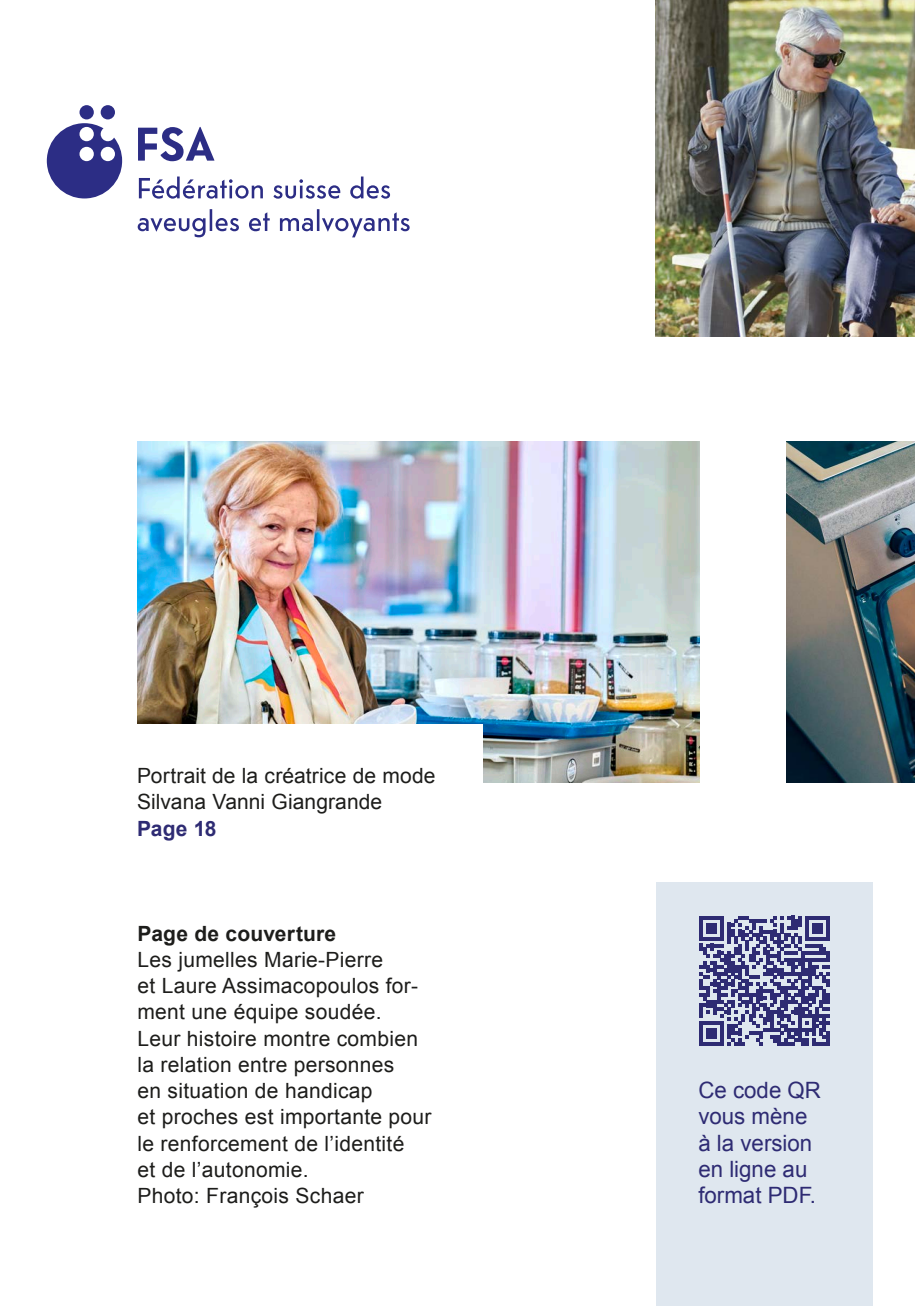
<style>
.page{position:relative;width:915px;height:1306px;background:#fff}
.page>*{position:absolute;margin:0;border:0;box-sizing:border-box;transform-origin:0 0}
.Box_Grundtext_negati{font:22.5px/26.2px "Arial";color:#2e2b73}
.Inhaltsanrisse{font:21px/26.2px "Arial";letter-spacing:.015em;color:#1d1d1b}
.Inhaltsanrisse-2{font:700 21px "Arial";letter-spacing:.01em;color:#1d1d1b}
.Inhaltsanrisse-3{font:700 21px "Arial";color:#2e2b73}
</style>
<div class="page">
<img style="left:137px;top:441px;width:562px;height:341px">
<img style="left:655px;top:0;width:259px;height:336px">
<img style="left:786px;top:441px;width:128px;height:341px">
<div style="left:94px;top:724px;width:389px;height:154px;background:#fff"></div>
<div style="left:655px;top:882px;width:217px;height:423px;background:#dfe7ef"></div>
<svg style="left:699px;top:915px;width:130px;height:130px"></svg>
<hr style="left:825px;top:1031px;width:4px;height:14px;background:#2e2b73">
<svg style="left:47px;top:105px;width:75px;height:93px"></svg>
<svg style="left:139px;top:176px;width:124px;height:23px"></svg>
<svg style="left:273px;top:179px;width:67px;height:20px"></svg>
<svg style="left:350px;top:176px;width:40px;height:23px"></svg>
<svg style="left:138px;top:218px;width:67px;height:19px"></svg>
<hr style="left:209px;top:209px;width:3px;height:22px;background:#2c2d85">
<svg style="left:215px;top:218px;width:24px;height:13px"></svg>
<svg style="left:249px;top:212px;width:20px;height:19px"></svg>
<svg style="left:280px;top:218px;width:33px;height:13px"></svg>
<hr style="left:317px;top:209px;width:2px;height:22px;background:#2c2d85">
<svg style="left:322px;top:212px;width:87px;height:25px"></svg>
<svg style="left:138px;top:127px;width:76px;height:34px"></svg>
<p class="Inhaltsanrisse" style="left:137px;top:762px;width:300px">Portrait de la créatrice de mode<br>Silvana Vanni Giangrande</p>
<p class="Inhaltsanrisse-3" style="left:137px;top:814px;width:81px">Page 18</p>
<p class="Inhaltsanrisse-2" style="left:137px;top:919px;width:200px">Page de couverture</p>
<p class="Inhaltsanrisse" style="left:137px;top:946px;width:295px">Les jumelles Marie-Pierre<br>et Laure Assimacopoulos for&shy;ment une équipe soudée.<br>Leur histoire montre combien la relation entre personnes<br>en situation de handicap<br>et proches est importante pour le renforcement de lʼidentité<br>et de lʼautonomie.<br>Photo: François Schaer</p>
<p class="Box_Grundtext_negati" style="left:698px;top:1077px;width:124px">Ce code QR vous mène à la version en ligne au format PDF.</p>
</div>
